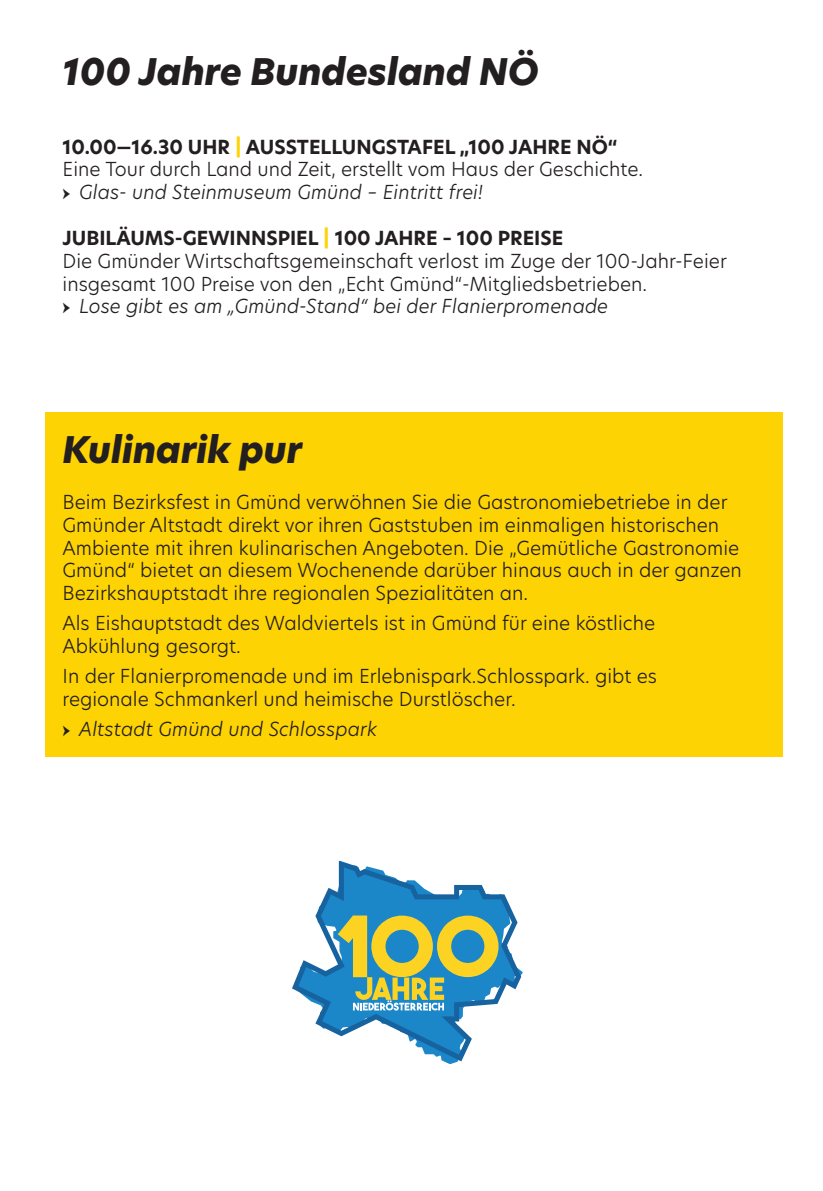
<style>
.page{position:relative;width:823px;height:1191px;background:#fff}
.page>*{position:absolute;margin:0;border:0;box-sizing:border-box;transform-origin:0 0}
.t1{font:italic 800 36px "Hero New";color:#231f20}
.t2{font:300 19px/22.8px "Hero New";color:#231f20}
.t3{font:italic 300 19px "Hero New";color:#231f20}
.s1{font-weight:700}
.s2{font-weight:800;font-style:italic;color:#fed304}
.s3{font-family:"Minion Pro";font-weight:400;font-style:normal}
</style>
<div class="page">
<div style="left:45px;top:412px;width:737px;height:344px;background:#fed304"></div>
<svg style="left:292px;top:861px;width:229px;height:200px"></svg>
<svg style="left:337px;top:915px;width:161px;height:95px;background:#85ab83"></svg>
<h1 class="t1" style="left:62px;top:47px;width:477px">100 Jahre Bundesland NÖ</h1>
<p class="t2" style="left:62px;top:135px;width:581px"><span class="s1">10.00—16.30 UHR</span> <span class="s2">|</span> <span class="s1">AUSSTELLUNGSTAFEL „100 JAHRE NÖ“<br></span>Eine Tour durch Land und Zeit, erstellt vom Haus der Geschichte.</p>
<p class="t3" style="left:62px;top:179px;width:421px"><span class="s3">→</span> Glas- und Steinmuseum Gmünd – Eintritt frei!</p>
<p class="t2" style="left:62px;top:226px;width:665px"><span class="s1">JUBILÄUMS-GEWINNSPIEL</span> <span class="s2">|</span> <span class="s1">100 JAHRE – 100 PREISE<br></span>Die Gmünder Wirtschaftsgemeinschaft verlost im Zuge der 100-Jahr-Feier insgesamt 100 Preise von den „Echt Gmünd“-Mitgliedsbetrieben.</p>
<p class="t3" style="left:62px;top:293px;width:547px"><span class="s3">→</span> Lose gibt es am „Gmünd-Stand“ bei der Flanierpromenade</p>
<h1 class="t1" style="left:62px;top:425px;width:241px">Kulinarik pur</h1>
<p class="t2" style="left:62px;top:490px;width:680px">Beim Bezirksfest in Gmünd verwöhnen Sie die Gastronomiebetriebe in der Gmünder Altstadt direkt vor ihren Gaststuben im einmaligen historischen Ambiente mit ihren kulinarischen Angeboten. Die „Gemütliche Gastronomie Gmünd“ bietet an diesem Wochenende darüber hinaus auch in der ganzen Bezirkshauptstadt ihre regionalen Spezialitäten an.</p>
<p class="t2" style="left:62px;top:611px;width:594px">Als Eishauptstadt des Waldviertels ist in Gmünd für eine köstliche<br>Abkühlung gesorgt.</p>
<p class="t2" style="left:62px;top:664px;width:595px">In der Flanierpromenade und im Erlebnispark.Schlosspark. gibt es regionale Schmankerl und heimische Durstlöscher.</p>
<p class="t3" style="left:62px;top:716px;width:316px"><span class="s3">→</span> Altstadt Gmünd und Schlosspark</p>
</div>
